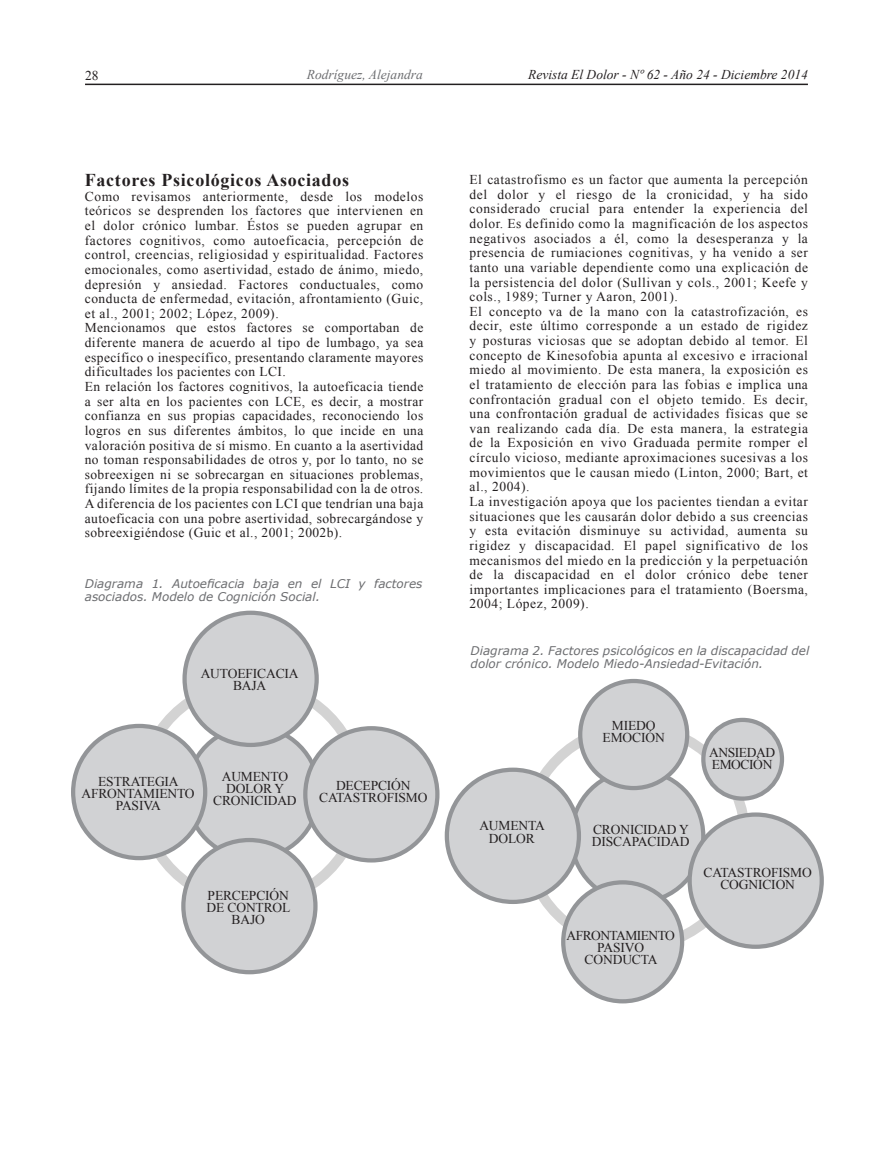
<style>
.page{position:relative;width:893px;height:1149px;background:#fff}
.page>*{position:absolute;margin:0;border:0;box-sizing:border-box;transform-origin:0 0}
.t1{font:700 18px "Times New Roman";letter-spacing:.04em;color:#231f20}
.t2{font:13.5px/14.5px "Times New Roman";letter-spacing:.04em;color:#231f20}
.t3{font:13.5px/12px "Times New Roman";letter-spacing:-.01em;color:#231f20;text-align:center}
.t4{font:italic 13.5px "Times New Roman";color:#231f20}
.t5{font:13.5px/12px "Times New Roman";letter-spacing:-.04em;color:#231f20;text-align:center}
.t6{font:italic 13.5px "Times New Roman";color:#6c6d70}
.t7{font:13.5px/12px "Times New Roman";letter-spacing:-.03em;color:#231f20}
.t8{font:italic 12px/13.5px "Verdana";color:#6c6d70}
</style>
<div class="page">
<hr style="left:85px;top:84px;width:723px;height:1px;background:#231f20">
<div style="left:187px;top:726px;width:132px;height:132px;background:#d1d2d4;border-radius:50%"></div>
<div style="left:73px;top:725px;width:132px;height:132px;background:#d1d2d4;border-radius:50%"></div>
<div style="left:71px;top:723px;width:136px;height:137px;border:4px solid #939598;border-radius:50%"></div>
<div style="left:305px;top:728px;width:132px;height:132px;background:#d1d2d4;border-radius:50%"></div>
<div style="left:303px;top:725px;width:136px;height:137px;border:4px solid #939598;border-radius:50%"></div>
<div style="left:183px;top:839px;width:132px;height:132px;background:#d1d2d4;border-radius:50%"></div>
<div style="left:181px;top:837px;width:137px;height:137px;border:4px solid #939598;border-radius:50%"></div>
<div style="left:185px;top:612px;width:132px;height:132px;background:#d1d2d4;border-radius:50%"></div>
<div style="left:182px;top:610px;width:137px;height:136px;border:4px solid #939598;border-radius:50%"></div>
<div style="left:571px;top:770px;width:132px;height:132px;background:#d1d2d4;border-radius:50%"></div>
<div style="left:447px;top:769px;width:132px;height:132px;background:#d1d2d4;border-radius:50%"></div>
<div style="left:445px;top:767px;width:136px;height:136px;border:4px solid #939598;border-radius:50%"></div>
<div style="left:690px;top:814px;width:132px;height:132px;background:#d1d2d4;border-radius:50%"></div>
<div style="left:687px;top:812px;width:137px;height:136px;border:4px solid #939598;border-radius:50%"></div>
<div style="left:563px;top:882px;width:119px;height:118px;background:#d1d2d4;border-radius:50%"></div>
<div style="left:561px;top:879px;width:123px;height:124px;border:4px solid #939598;border-radius:50%"></div>
<div style="left:580px;top:680px;width:107px;height:107px;background:#d1d2d4;border-radius:50%"></div>
<div style="left:578px;top:678px;width:111px;height:112px;border:4px solid #939598;border-radius:50%"></div>
<div style="left:703px;top:719px;width:79px;height:79px;background:#d1d2d4;border-radius:50%"></div>
<div style="left:701px;top:717px;width:83px;height:83px;border:4px solid #939598;border-radius:50%"></div>
<p class="t2" style="left:85px;top:68px;width:15px">28</p>
<p class="t6" style="left:307px;top:65px;width:118px">Rodríguez, Alejandra</p>
<p class="t4" style="left:528px;top:65px;width:281px">Revista El Dolor - Nº 62 - Año 24 - Diciembre 2014</p>
<h1 class="t1" style="left:85px;top:168px;width:266px">Factores Psicológicos Asociados</h1>
<p class="t2" style="left:85px;top:189px;width:340px">Como revisamos anteriormente, desde los modelos teóricos se desprenden los factores que intervienen en el dolor crónico lumbar. Éstos se pueden agrupar en factores cognitivos, como autoeficacia, percepción de control, creencias, religiosidad y espiritualidad. Factores emocionales, como asertividad, estado de ánimo, miedo, depresión y ansiedad. Factores conductuales, como conducta de enfermedad, evitación, afrontamiento (Guic, et al., 2001; 2002; López, 2009).<br>Mencionamos que estos factores se comportaban de diferente manera de acuerdo al tipo de lumbago, ya sea específico o inespecífico, presentando claramente mayores dificultades los pacientes con LCI.<br>En relación los factores cognitivos, la autoeficacia tiende a ser alta en los pacientes con LCE, es decir, a mostrar confianza en sus propias capacidades, reconociendo los logros en sus diferentes ámbitos, lo que incide en una valoración positiva de sí mismo. En cuanto a la asertividad no toman responsabilidades de otros y, por lo tanto, no se sobreexigen ni se sobrecargan en situaciones problemas, fijando límites de la propia responsabilidad con la de otros.<br>A diferencia de los pacientes con LCI que tendrían una baja autoeficacia con una pobre asertividad, sobrecargándose y sobreexigiéndose (Guic et al., 2001; 2002b).</p>
<p class="t8" style="left:85px;top:576px;width:339px">Diagrama 1. Autoeficacia baja en el LCI y factores asociados. Modelo de Cognición Social.</p>
<p class="t3" style="left:201px;top:667px;width:100px">AUTOEFICACIA<br>BAJA</p>
<p class="t3" style="left:81px;top:775px;width:115px">ESTRATEGIA<br>AFRONTAMIENTO<br>PASIVA</p>
<p class="t3" style="left:213px;top:769px;width:85px">AUMENTO<br>DOLOR Y<br>CRONICIDAD</p>
<p class="t3" style="left:319px;top:779px;width:110px">DECEPCIÓN<br>CATASTROFISMO</p>
<p class="t3" style="left:207px;top:888px;width:85px">PERCEPCIÓN<br>DE CONTROL<br>BAJO</p>
<p class="t2" style="left:469px;top:172px;width:340px">El catastrofismo es un factor que aumenta la percepción del dolor y el riesgo de la cronicidad, y ha sido considerado crucial para entender la experiencia del dolor. Es definido como la magnificación de los aspectos negativos asociados a él, como la desesperanza y la presencia de rumiaciones cognitivas, y ha venido a ser tanto una variable dependiente como una explicación de la persistencia del dolor (Sullivan y cols., 2001; Keefe y cols., 1989; Turner y Aaron, 2001).<br>El concepto va de la mano con la catastrofización, es decir, este último corresponde a un estado de rigidez y posturas viciosas que se adoptan debido al temor. El concepto de Kinesofobia apunta al excesivo e irracional miedo al movimiento. De esta manera, la exposición es el tratamiento de elección para las fobias e implica una confrontación gradual con el objeto temido. Es decir, una confrontación gradual de actividades físicas que se van realizando cada día. De esta manera, la estrategia de la Exposición en vivo Graduada permite romper el círculo vicioso, mediante aproximaciones sucesivas a los movimientos que le causan miedo (Linton, 2000; Bart, et al., 2004).<br>La investigación apoya que los pacientes tiendan a evitar situaciones que les causarán dolor debido a sus creencias y esta evitación disminuye su actividad, aumenta su rigidez y discapacidad. El papel significativo de los mecanismos del miedo en la predicción y la perpetuación de la discapacidad en el dolor crónico debe tener importantes implicaciones para el tratamiento (Boersma, 2004; López, 2009).</p>
<p class="t8" style="left:471px;top:643px;width:340px">Diagrama 2. Factores psicológicos en la discapacidad del dolor crónico. Modelo Miedo-Ansiedad-Evitación.</p>
<p class="t3" style="left:603px;top:718px;width:64px">MIEDO<br>EMOCIÓN</p>
<p class="t7" style="left:709px;top:746px;width:68px">ANSIEDAD<br>EMOCIÓN</p>
<p class="t3" style="left:479px;top:818px;width:67px;line-height:13.5px">AUMENTA<br>DOLOR</p>
<p class="t3" style="left:592px;top:822px;width:99px;text-align:left">CRONICIDAD Y<br>DISCAPACIDAD</p>
<p class="t3" style="left:703px;top:865px;width:110px">CATASTROFISMO<br>COGNICION</p>
<p class="t5" style="left:566px;top:929px;width:110px">AFRONTAMIENTO<br>PASIVO<br>CONDUCTA</p>
</div>
